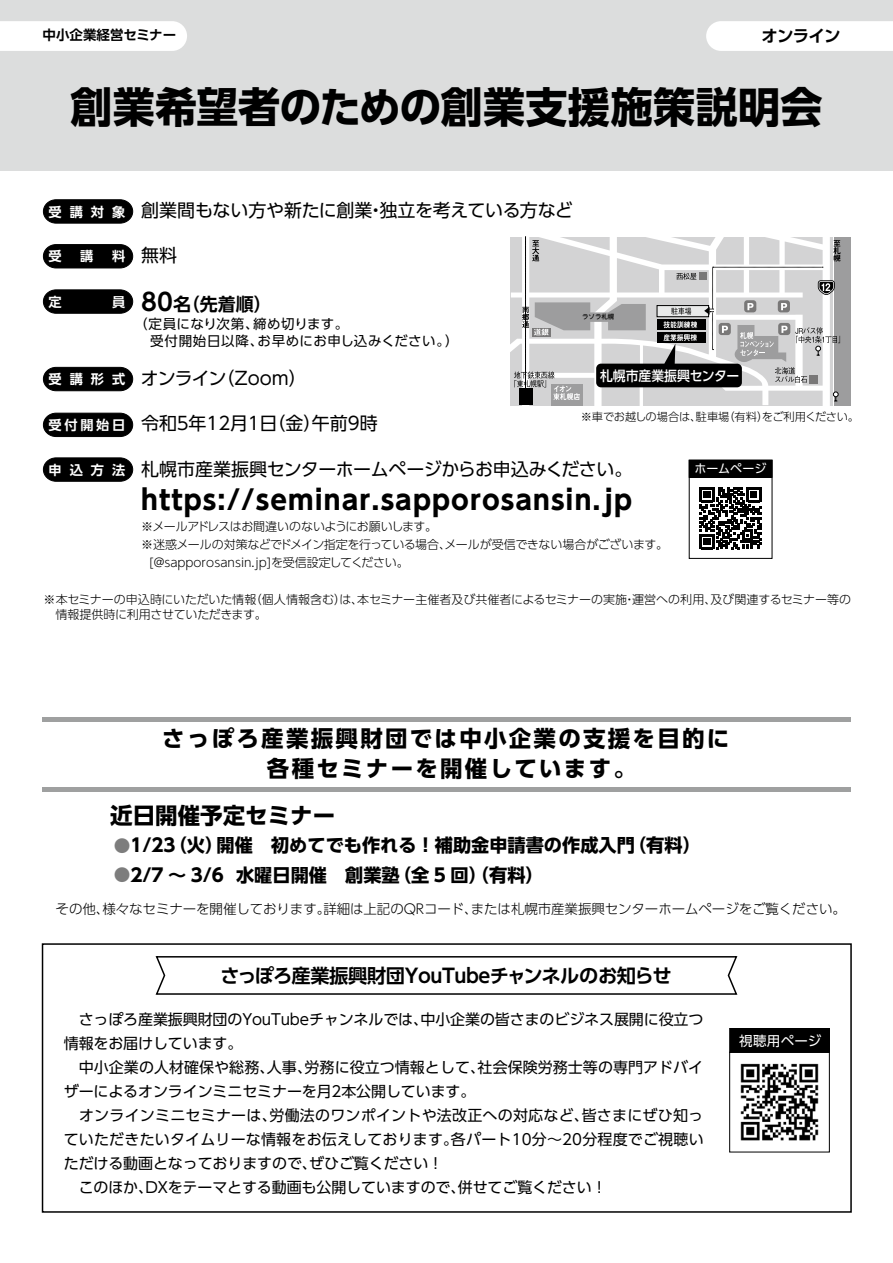
<style>
.page{position:relative;width:893px;height:1263px;background:#fff}
.page>*{position:absolute;margin:0;border:0;box-sizing:border-box;transform-origin:0 0}
.t1{font:700 42px "UD Shin Go Pro";letter-spacing:.005em;color:#000}
.t2{font:700 27px "UD Shin Go Pro";letter-spacing:.04em;color:#000}
.t3{font:700 22.5px/30px "UD Shin Go Pro";letter-spacing:.1em;color:#000;text-align:center}
.t4{font:700 22.5px "UD Shin Go Pro";color:#000}
.t5{font:700 19.2px "UD Shin Go Pro De";letter-spacing:-.02em;color:#000}
.t6{font:700 18.15px "UD Shin Go Pro";color:#000}
.t7{font:18px "UD Shin Go Pro";letter-spacing:-.015em;color:#000}
.t8{font:18px "UD Shin Go Pro";letter-spacing:-.055em;color:#000}
.t9{font:700 18px "UD Shin Go Pro De";color:#000}
.t10{font:700 16.5px "UD Shin Go Pro De";letter-spacing:-.05em;color:#000}
.t11{font:15px/24px "UD Shin Go Pro";letter-spacing:-.01em;color:#000}
.t12{font:500 13.65px "UD Shin Go Pro";color:#fff;scale:.94 1}
.t13{font:300 13.5px "UD Shin Go Pro";letter-spacing:-.01em;color:#000}
.t14{font:13.5px/16.5px "UD Shin Go Pro";letter-spacing:.035em;color:#000}
.t15{font:700 13.5px "UD Shin Go Pro De";color:#000}
.t16{font:13.5px "UD Shin Go Pro";letter-spacing:.02em;color:#fff}
.t17{font:700 13.2px "UD Shin Go Pro De";letter-spacing:.605em;color:#fff}
.t18{font:300 12px/14.9px "UD Shin Go Pro";letter-spacing:-.01em;color:#000}
.t19{font:300 12px "UD Shin Go Pro";letter-spacing:-.03em;color:#000}
.t20{font:300 12px "UD Shin Go Pro";letter-spacing:-.035em;color:#000}
.t21{font:12px "UD Shin Go Pro";color:#fff}
.t22{font:300 11.25px "UD Shin Go Pro";letter-spacing:-.02em;color:#000}
.t23{font:500 6.45px "Gothic MB101 Pro";color:#000}
.s1{font-family:"UD Shin Go Pro De";font-weight:700;font-size:13.2px;color:#fff}
.s2{font-size:24px}
.s3{font-size:16.65px;color:#7d7d7d}
</style>
<div class="page">
<div style="left:0;top:0;width:893px;height:170px;background:#dcdddd"></div>
<div style="left:0;top:21px;width:187px;height:30px;background:#fff"></div>
<div style="left:706px;top:21px;width:187px;height:30px;background:#fff"></div>
<div style="left:42px;top:943px;width:810px;height:270px;border:2px solid #000"></div>
<svg style="left:155px;top:956px;width:583px;height:39px"></svg>
<div style="left:730px;top:1028px;width:99px;height:24px;background:#000"></div>
<div style="left:729px;top:1028px;width:101px;height:25px;border:1px solid #000"></div>
<div style="left:729px;top:1052px;width:101px;height:100px;border:1px solid #000"></div>
<img style="left:740px;top:1063px;width:79px;height:78px">
<div style="left:834px;top:237px;width:16px;height:168px;background:#9d9d9e"></div>
<svg style="left:510px;top:237px;width:313px;height:168px;background:#d5d5d6"></svg>
<div style="left:551px;top:384px;width:31px;height:21px;background:#9d9d9e"></div>
<div style="left:519px;top:389px;width:13px;height:16px;background:#000"></div>
<svg style="left:514px;top:237px;width:327px;height:164px"></svg>
<svg style="left:43px;top:199px;width:90px;height:25px;background:#141414"></svg>
<svg style="left:43px;top:289px;width:90px;height:25px;background:#141414"></svg>
<svg style="left:43px;top:412px;width:90px;height:25px;background:#161616"></svg>
<svg style="left:43px;top:244px;width:90px;height:25px;background:#151515"></svg>
<svg style="left:43px;top:367px;width:90px;height:24px;background:#0f0f0f"></svg>
<div style="left:689px;top:460px;width:83px;height:99px;border:1px solid #000"></div>
<div style="left:689px;top:460px;width:83px;height:17px;background:#000"></div>
<div style="left:689px;top:460px;width:83px;height:18px;border:1px solid #000"></div>
<svg style="left:699px;top:487px;width:62px;height:62px"></svg>
<svg style="left:43px;top:457px;width:90px;height:25px;background:#141414"></svg>
<hr style="left:43px;top:717px;width:808px;height:4px;background:#9fa0a0">
<hr style="left:43px;top:787px;width:808px;height:4px;background:#9fa0a0">
<p class="t15" style="left:43px;top:24px;width:135px">中小企業経営セミナー</p>
<p class="t10" style="left:761px;top:22px;width:81px">オンライン</p>
<h1 class="t1" style="left:70px;top:73px;width:754px">創業希望者のための創業支援施策説明会</h1>
<p class="t17" style="left:48px;top:201px;width:78px">受講対象</p>
<p class="t7" style="left:141px;top:196px;width:433px">創業間もない方や新たに創業・独立を考えている方など</p>
<p class="t17" style="left:48px;top:246px;width:15px">受</p>
<p class="t17" style="left:80px;top:246px;width:15px">講</p>
<p class="t7" style="left:112px;top:241px;width:67px"><span class="s1">料</span> 無料</p>
<p class="t17" style="left:48px;top:291px;width:15px">定</p>
<p class="t17" style="left:112px;top:291px;width:15px">員</p>
<p class="t9" style="left:141px;top:289px;width:132px"><span class="s2">80</span>名（先着順）</p>
<p class="t14" style="left:150px;top:315px;width:310px;text-indent:-16px">（定員になり次第、締め切ります。<br>受付開始日以降、お早めにお申し込みください。）</p>
<p class="t23" style="left:582px;top:311px;width:34px">ラソラ札幌</p>
<p class="t12" style="left:600px;top:365px;width:150px">札幌市産業振興センター</p>
<p class="t8" style="left:48px;top:363px;width:260px"><span class="s1">受 講 形 式</span> オンライン（Zoom）</p>
<p class="t17" style="left:48px;top:414px;width:78px">受付開始日</p>
<p class="t7" style="left:141px;top:455px;width:493px">札幌市産業振興センターホームページからお申込みください。</p>
<p class="t21" style="left:694px;top:459px;width:73px">ホームページ</p>
<h2 class="t2" style="left:141px;top:478px;width:492px">https://seminar.sapporosansin.jp</h2>
<p class="t20" style="left:141px;top:517px;width:297px">※メールアドレスはお間違いのないようにお願いします。</p>
<p class="t19" style="left:141px;top:535px;width:528px">※迷惑メールの対策などでドメイン指定を行っている場合、メールが受信できない場合がございます。</p>
<p class="t18" style="left:149px;top:555px;width:261px">[@sapporosansin.jp]を受信設定してください。</p>
<p class="t22" style="left:581px;top:408px;width:280px">※車でお越しの場合は、駐車場（有料）をご利用ください。</p>
<p class="t7" style="left:141px;top:409px;width:238px">令和５年12月1日（金）午前9時</p>
<p class="t17" style="left:48px;top:459px;width:78px">申込方法</p>
<p class="t18" style="left:56px;top:592px;width:797px;text-indent:-12px">※本セミナーの申込時にいただいた情報（個人情報含む）は、本セミナー主催者及び共催者によるセミナーの実施・運営への利用、及び関連するセミナー等の情報提供時に利用させていただきます。</p>
<h3 class="t3" style="left:162px;top:723px;width:569px">さっぽろ産業振興財団では中小企業の支援を目的に各種セミナーを開催しています。</h3>
<h3 class="t4" style="left:110px;top:797px;width:226px">近日開催予定セミナー</h3>
<p class="t6" style="left:114px;top:830px;width:588px"><span class="s3">●</span>1/23（火）開催　初めてでも作れる！補助金申請書の作成入門（有料）</p>
<p class="t6" style="left:114px;top:860px;width:431px"><span class="s3">●</span>2/7 ～ 3/6 水曜日開催　創業塾（全 5 回）（有料）</p>
<p class="t13" style="left:56px;top:898px;width:792px">その他、様々なセミナーを開催しております。詳細は上記のQRコード、または札幌市産業振興センターホームページをご覧ください。</p>
<p class="t5" style="left:221px;top:960px;width:453px">さっぽろ産業振興財団YouTubeチャンネルのお知らせ</p>
<p class="t11" style="left:64px;top:1006px;width:641px">　さっぽろ産業振興財団のYouTubeチャンネルでは、中小企業の皆さまのビジネス展開に役立つ情報をお届けしています。<br>　中小企業の人材確保や総務、人事、労務に役立つ情報として、社会保険労務士等の専門アドバイザーによるオンラインミニセミナーを月2本公開しています。<br>　オンラインミニセミナーは、労働法のワンポイントや法改正への対応など、皆さまにぜひ知っていただきたいタイムリーな情報をお伝えしております。各パート10分～20分程度でご視聴いただける動画となっておりますので、ぜひご覧ください！<br>　このほか、DXをテーマとする動画も公開していますので、併せてご覧ください！</p>
<p class="t16" style="left:739px;top:1030px;width:84px">視聴用ページ</p>
</div>
